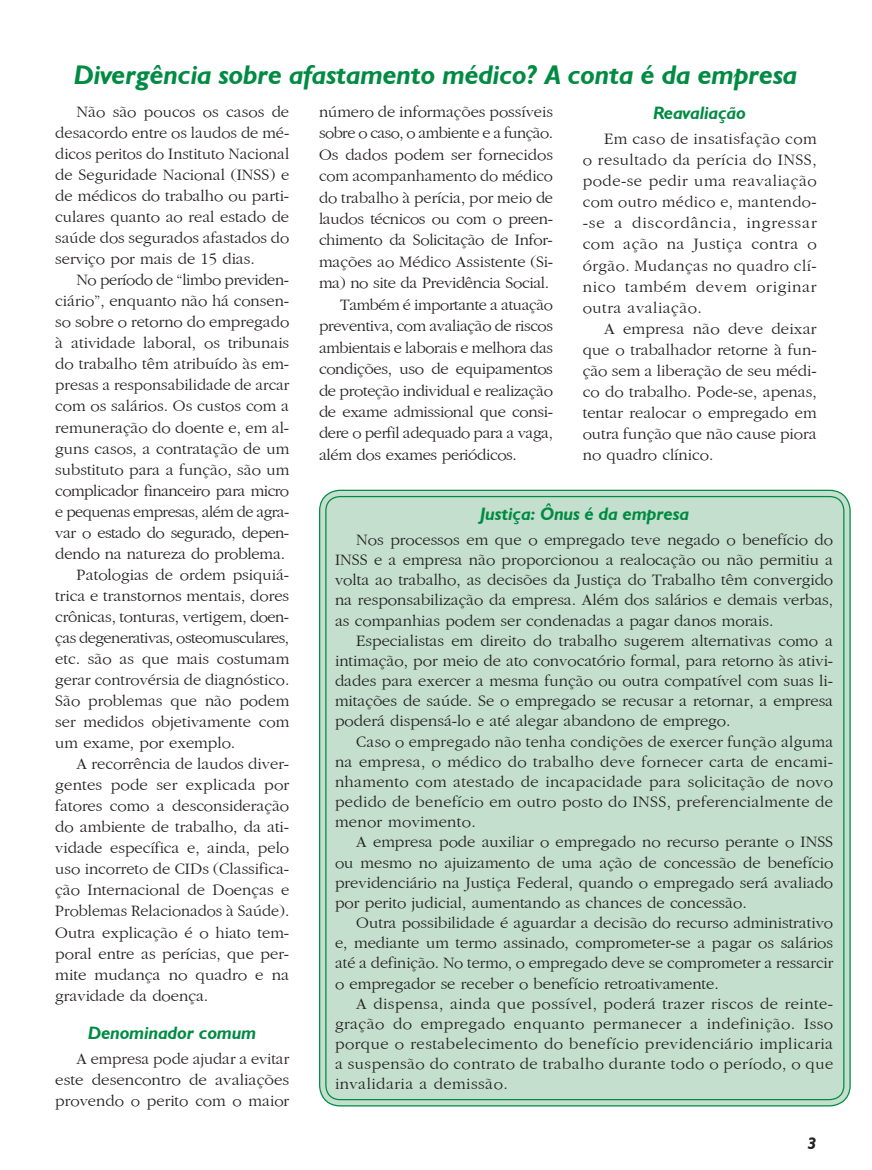
<style>
.page{position:relative;width:872px;height:1170px;background:#fff}
.page>*{position:absolute;margin:0;border:0;box-sizing:border-box;transform-origin:0 0}
.t1{font:italic 700 27px "Humanist 521 BT";color:#008b43}
.t2{font:italic 700 18px "Humanist 521 BT";color:#008b43}
.t3{font:16.5px/21px "Gatineau Plain";color:#231f20;text-align:justify}
.t4{font:16.5px "Gatineau Plain";letter-spacing:-.02em;color:#231f20}
.t5{font:16.5px "Gatineau Plain";letter-spacing:-.03em;color:#231f20}
.t6{font:italic 700 16.5px "Humanist 521 BT";color:#231f20}
</style>
<div class="page">
<div style="left:320px;top:490px;width:530px;height:615px;background:#c4dfcd;border-radius:21px"></div>
<h1 class="t1" style="left:74px;top:58px;width:725px">Divergência sobre afastamento médico? A conta é da empresa</h1>
<p class="t3" style="left:55px;top:101px;width:235px;text-indent:21px">Não são poucos os casos de desacordo entre os laudos de mé&shy;dicos peritos do Instituto Nacional de Seguridade Nacional (INSS) e de médicos do trabalho ou parti&shy;culares quanto ao real estado de saúde dos segurados afastados do serviço por mais de 15 dias.</p>
<p class="t4" style="left:77px;top:271px;width:214px">No período de “limbo previden-</p>
<p class="t3" style="left:55px;top:291px;width:235px">ciário”, enquanto não há consen-</p>
<p class="t3" style="left:55px;top:312px;width:235px">so sobre o retorno do empregado</p>
<p class="t3" style="left:55px;top:333px;width:235px">à atividade laboral, os tribunais</p>
<p class="t3" style="left:55px;top:354px;width:235px">do trabalho têm atribuído às em-</p>
<p class="t3" style="left:55px;top:375px;width:235px">presas a responsabilidade de arcar</p>
<p class="t3" style="left:55px;top:396px;width:235px">com os salários. Os custos com a</p>
<p class="t3" style="left:55px;top:417px;width:235px">remuneração do doente e, em al-</p>
<p class="t3" style="left:55px;top:438px;width:235px">guns casos, a contratação de um</p>
<p class="t3" style="left:55px;top:459px;width:235px">substituto para a função, são um</p>
<p class="t5" style="left:55px;top:481px;width:235px">complicador financeiro para micro</p>
<p class="t5" style="left:55px;top:502px;width:235px">e pequenas empresas, além de agra-</p>
<p class="t5" style="left:55px;top:524px;width:235px">var o estado do segurado, depen-</p>
<p class="t3" style="left:55px;top:543px;width:231px">dendo na natureza do problema.</p>
<p class="t3" style="left:77px;top:564px;width:214px">Patologias de ordem psiquiá-</p>
<p class="t3" style="left:55px;top:585px;width:235px">trica e transtornos mentais, dores</p>
<p class="t3" style="left:55px;top:606px;width:235px">crônicas, tonturas, vertigem, doen-</p>
<p class="t5" style="left:55px;top:629px;width:235px">ças degenerativas, osteomusculares,</p>
<p class="t3" style="left:55px;top:648px;width:235px">etc. são as que mais costumam</p>
<p class="t3" style="left:55px;top:669px;width:235px">gerar controvérsia de diagnóstico.</p>
<p class="t3" style="left:55px;top:690px;width:235px">São problemas que não podem</p>
<p class="t3" style="left:55px;top:711px;width:235px">ser medidos objetivamente com</p>
<p class="t3" style="left:55px;top:732px;width:181px">um exame, por exemplo.</p>
<p class="t3" style="left:77px;top:753px;width:214px">A recorrência de laudos diver-</p>
<p class="t3" style="left:55px;top:774px;width:235px">gentes pode ser explicada por</p>
<p class="t3" style="left:55px;top:795px;width:235px">fatores como a desconsideração</p>
<p class="t3" style="left:55px;top:816px;width:235px">do ambiente de trabalho, da ati-</p>
<p class="t3" style="left:55px;top:837px;width:235px">vidade específica e, ainda, pelo</p>
<p class="t3" style="left:55px;top:859px;width:235px">uso incorreto de CIDs (Classifica-</p>
<p class="t3" style="left:55px;top:880px;width:235px">ção Internacional de Doenças e</p>
<p class="t3" style="left:55px;top:901px;width:235px">Problemas Relacionados à Saúde).</p>
<p class="t3" style="left:55px;top:922px;width:235px">Outra explicação é o hiato tem-</p>
<p class="t3" style="left:55px;top:943px;width:235px">poral entre as perícias, que per-</p>
<p class="t3" style="left:55px;top:964px;width:235px">mite mudança no quadro e na</p>
<p class="t3" style="left:55px;top:985px;width:154px">gravidade da doença.</p>
<p class="t2" style="left:88px;top:1021px;width:170px">Denominador comum</p>
<p class="t3" style="left:55px;top:1048px;width:235px;text-indent:21px">A empresa pode ajudar a evitar este desencontro de avaliações provendo o perito com o maior</p>
<p class="t3" style="left:319px;top:101px;width:235px">número de informações possíveis</p>
<p class="t5" style="left:319px;top:124px;width:235px">sobre o caso, o ambiente e a função.</p>
<p class="t3" style="left:319px;top:144px;width:235px">Os dados podem ser fornecidos</p>
<p class="t3" style="left:319px;top:166px;width:235px">com acompanhamento do médico</p>
<p class="t3" style="left:319px;top:187px;width:235px">do trabalho à perícia, por meio de</p>
<p class="t4" style="left:319px;top:210px;width:235px">laudos técnicos ou com o preen-</p>
<p class="t4" style="left:319px;top:231px;width:235px">chimento da Solicitação de Infor-</p>
<p class="t3" style="left:319px;top:251px;width:235px">mações ao Médico Assistente (Si-</p>
<p class="t4" style="left:319px;top:274px;width:232px">ma) no site da Previdência Social.</p>
<p class="t4" style="left:340px;top:296px;width:214px">Também é importante a atuação</p>
<p class="t4" style="left:319px;top:317px;width:235px">preventiva, com avaliação de riscos</p>
<p class="t4" style="left:319px;top:339px;width:235px">ambientais e laborais e melhora das</p>
<p class="t4" style="left:319px;top:360px;width:235px">condições, uso de equipamentos</p>
<p class="t4" style="left:319px;top:381px;width:235px">de proteção individual e realização</p>
<p class="t4" style="left:319px;top:403px;width:235px">de exame admissional que consi-</p>
<p class="t4" style="left:319px;top:424px;width:235px">dere o perfil adequado para a vaga,</p>
<p class="t4" style="left:319px;top:446px;width:199px">além dos exames periódicos.</p>
<p class="t2" style="left:653px;top:102px;width:94px">Reavaliação</p>
<p class="t3" style="left:583px;top:129px;width:235px;text-indent:21px">Em caso de insatisfação com o resultado da perícia do INSS, pode-se pedir uma reavaliação com outro médico e, mantendo--se a discordância, ingressar com ação na Justiça contra o órgão. Mudanças no quadro clí&shy;nico também devem originar outra avaliação.</p>
<p class="t3" style="left:583px;top:318px;width:235px;text-indent:21px">A empresa não deve deixar que o trabalhador retorne à fun&shy;ção sem a liberação de seu médi&shy;co do trabalho. Pode-se, apenas, tentar realocar o empregado em outra função que não cause piora no quadro clínico.</p>
<p class="t2" style="left:480px;top:503px;width:210px">Justiça: Ônus é da empresa</p>
<p class="t3" style="left:335px;top:530px;width:499px;line-height:20.1px;text-indent:21px">Nos processos em que o empregado teve negado o benefício do INSS e a empresa não proporcionou a realocação ou não permitiu a volta ao trabalho, as decisões da Justiça do Trabalho têm convergido na responsabilização da empresa. Além dos salários e demais verbas, as companhias podem ser condenadas a pagar danos morais.</p>
<p class="t3" style="left:335px;top:630px;width:500px;line-height:20.1px;text-indent:21px">Especialistas em direito do trabalho sugerem alternativas como a intimação, por meio de ato convocatório formal, para retorno às ativi&shy;dades para exercer a mesma função ou outra compatível com suas li&shy;mitações de saúde. Se o empregado se recusar a retornar, a empresa poderá dispensá-lo e até alegar abandono de emprego.</p>
<p class="t3" style="left:335px;top:731px;width:500px;line-height:20.1px;text-indent:21px">Caso o empregado não tenha condições de exercer função alguma na empresa, o médico do trabalho deve fornecer carta de encami&shy;nhamento com atestado de incapacidade para solicitação de novo pedido de benefício em outro posto do INSS, preferencialmente de menor movimento.</p>
<p class="t3" style="left:335px;top:832px;width:500px;line-height:20.1px;text-indent:21px">A empresa pode auxiliar o empregado no recurso perante o INSS ou mesmo no ajuizamento de uma ação de concessão de benefício previdenciário na Justiça Federal, quando o empregado será avaliado por perito judicial, aumentando as chances de concessão.</p>
<p class="t3" style="left:335px;top:913px;width:500px;line-height:20.1px;text-indent:21px">Outra possibilidade é aguardar a decisão do recurso administrativo e, mediante um termo assinado, comprometer-se a pagar os salários até a definição. No termo, o empregado deve se comprometer a ressarcir o empregador se receber o benefício retroativamente.</p>
<p class="t3" style="left:335px;top:993px;width:500px;line-height:20.1px;text-indent:21px">A dispensa, ainda que possível, poderá trazer riscos de reinte&shy;gração do empregado enquanto permanecer a indefinição. Isso porque o restabelecimento do benefício previdenciário implicaria a suspensão do contrato de trabalho durante todo o período, o que invalidaria a demissão.</p>
<p class="t6" style="left:808px;top:1132px;width:10px">3</p>
</div>
